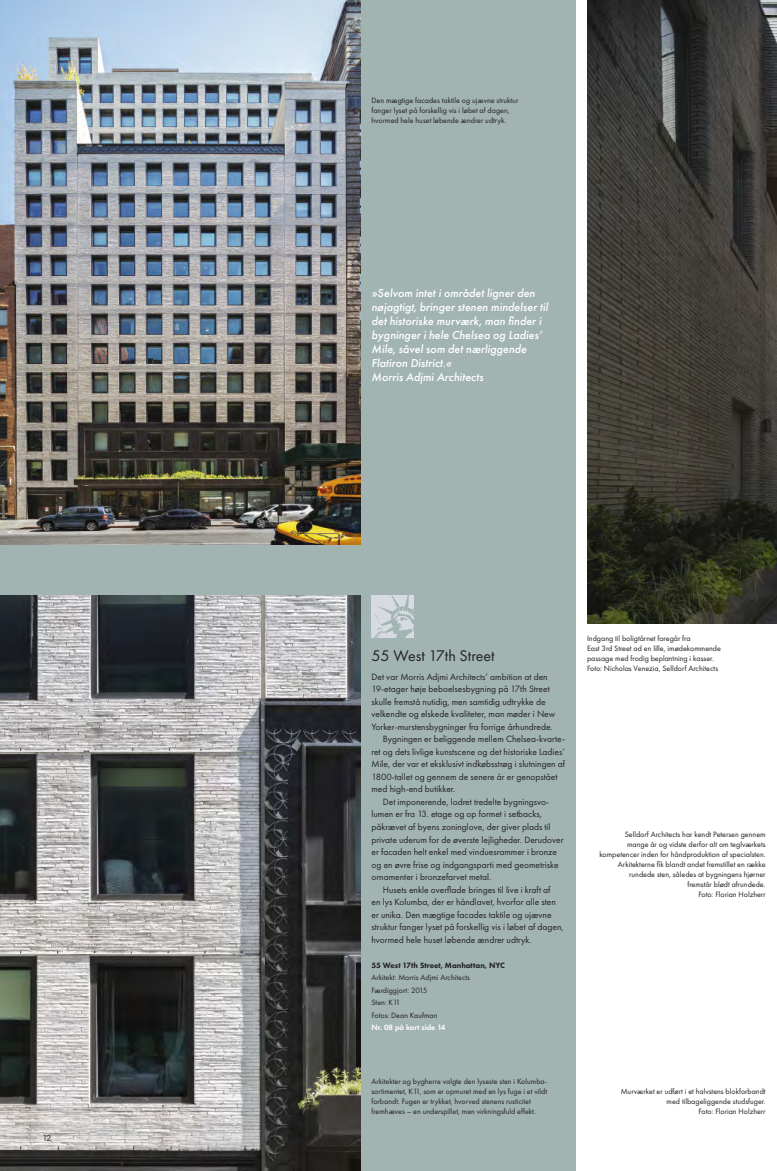
<style>
.page{position:relative;width:777px;height:1171px;background:#fff}
.page>*{position:absolute;margin:0;border:0;box-sizing:border-box;transform-origin:0 0}
.RUBRIK_2{font:16px "Futura PT";color:#222221}
.CITAT{font:italic 500 12px/14px "Futura PT";color:#fff}
.BRØD_INDRYK{font:9.5px/12.5px "Futura PT";color:#222221}
.BRØD{font:9.5px/12.5px "Futura PT";color:#222221}
.t1{font:9px "Futura PT";color:#222221}
.BILLED{font:8px/10px "Futura PT";color:#222221}
.INFOBOX{font:8px "Futura PT";color:#222221}
.INFOBOX_RUBRIK{font:800 8px "Futura PT";color:#222221}
.INFOBOX-2{font:600 8px "Futura PT";color:#fff}
</style>
<div class="page">
<div style="left:0;top:0;width:575px;height:1171px;background:#a2b4b1"></div>
<img style="left:0;top:0;width:360px;height:544px">
<img style="left:0;top:595px;width:360px;height:576px">
<img style="left:587px;top:0;width:190px;height:624px">
<svg style="left:371px;top:595px;width:43px;height:43px"></svg>
<p class="t1" style="left:43px;top:1132px;width:10px">12</p>
<p class="BILLED" style="left:371px;top:95px;width:148px">Den mægtige facades taktile og ujævne struktur fanger lyset på forskellig vis i løbet af dagen, hvormed hele huset løbende ændrer udtryk.</p>
<p class="CITAT" style="left:371px;top:286px;width:178px">»Selvom intet i området ligner den nøjagtigt, bringer stenen mindelser til det historiske murværk, man finder i bygninger i hele Chelsea og Ladies’ Mile, såvel som det nærliggende Flatiron District.«</p>
<p class="CITAT" style="left:371px;top:370px;width:113px">Morris Adjmi Architects</p>
<p class="RUBRIK_2" style="left:371px;top:646px;width:124px">55 West 17th Street</p>
<p class="BRØD" style="left:371px;top:670px;width:185px">Det var Morris Adjmi Architects’ ambition at den 19-etager høje beboelsesbygning på 17th Street skulle fremstå nutidig, men samtidig udtrykke de velkendte og elskede kvaliteter, man møder i New Yorker-murstensbygninger fra forrige århundrede.</p>
<p class="BRØD_INDRYK" style="left:371px;top:733px;width:195px;text-indent:11px">Bygningen er beliggende mellem Chelsea-kvarte&shy;ret og dets livlige kunstscene og det historiske Ladies’ Mile, der var et eksklusivt indkøbsstrøg i slutningen af 1800-tallet og gennem de senere år er genopstået med high-end butikker.</p>
<p class="BRØD_INDRYK" style="left:371px;top:795px;width:193px;text-indent:11px">Det imponerende, lodret tredelte bygningsvo&shy;lumen er fra 13. etage og op formet i setbacks, påkrævet af byens zoninglove, der giver plads til private uderum for de øverste lejligheder. Derudover er facaden helt enkel med vinduesrammer i bronze og en øvre frise og indgangsparti med geometriske ornamenter i bronzefarvet metal.</p>
<p class="BRØD_INDRYK" style="left:371px;top:883px;width:194px;text-indent:11px">Husets enkle overflade bringes til live i kraft af<br>en lys Kolumba, der er håndlavet, hvorfor alle sten er unika. Den mægtige facades taktile og ujævne struktur fanger lyset på forskellig vis i løbet af dagen, hvormed hele huset løbende ændrer udtryk.</p>
<p class="INFOBOX_RUBRIK" style="left:371px;top:960px;width:135px">55 West 17th Street, Manhattan, NYC</p>
<p class="INFOBOX" style="left:371px;top:972px;width:100px">Arkitekt: Morris Adjmi Architects</p>
<p class="INFOBOX" style="left:371px;top:985px;width:57px">Færdiggjort: 2015</p>
<p class="INFOBOX" style="left:371px;top:997px;width:30px">Sten: K11</p>
<p class="INFOBOX" style="left:371px;top:1010px;width:67px">Fotos: Dean Kaufman</p>
<p class="INFOBOX-2" style="left:371px;top:1022px;width:75px">Nr. 08 på kort side 14</p>
<p class="BILLED" style="left:587px;top:633px;width:135px">Indgang til boligtårnet foregår fra<br>East 3rd Street ad en lille, imødekommende passage med frodig beplantning i kasser.<br>Foto: Nicholas Venezia, Selldorf Architects</p>
<p class="BILLED" style="left:599px;top:829px;width:168px;text-align:right">Selldorf Architects har kendt Petersen gennem<br>mange år og vidste derfor alt om teglværkets kompetencer inden for håndproduktion af specialsten.<br>Arkitekterne fik blandt andet fremstillet en række rundede sten, således at bygningens hjørner<br>fremstår blødt afrundede.</p>
<p class="BILLED" style="left:698px;top:889px;width:69px">Foto: Florian Holzherr</p>
<p class="BILLED" style="left:371px;top:1076px;width:177px">Arkitekter og bygherre valgte den lyseste sten i Kolumba&shy;sortimentet, K11, som er opmuret med en lys fuge i et vildt forbandt. Fugen er trykket, hvorved stenens rusticitet fremhæves – en underspillet, men virkningsfuld effekt.</p>
<p class="BILLED" style="left:620px;top:1086px;width:146px;text-align:right">Murværket er udført i et halvstens blokforbandt med tilbageliggende studsfuger.</p>
<p class="BILLED" style="left:698px;top:1106px;width:69px">Foto: Florian Holzherr</p>
</div>
